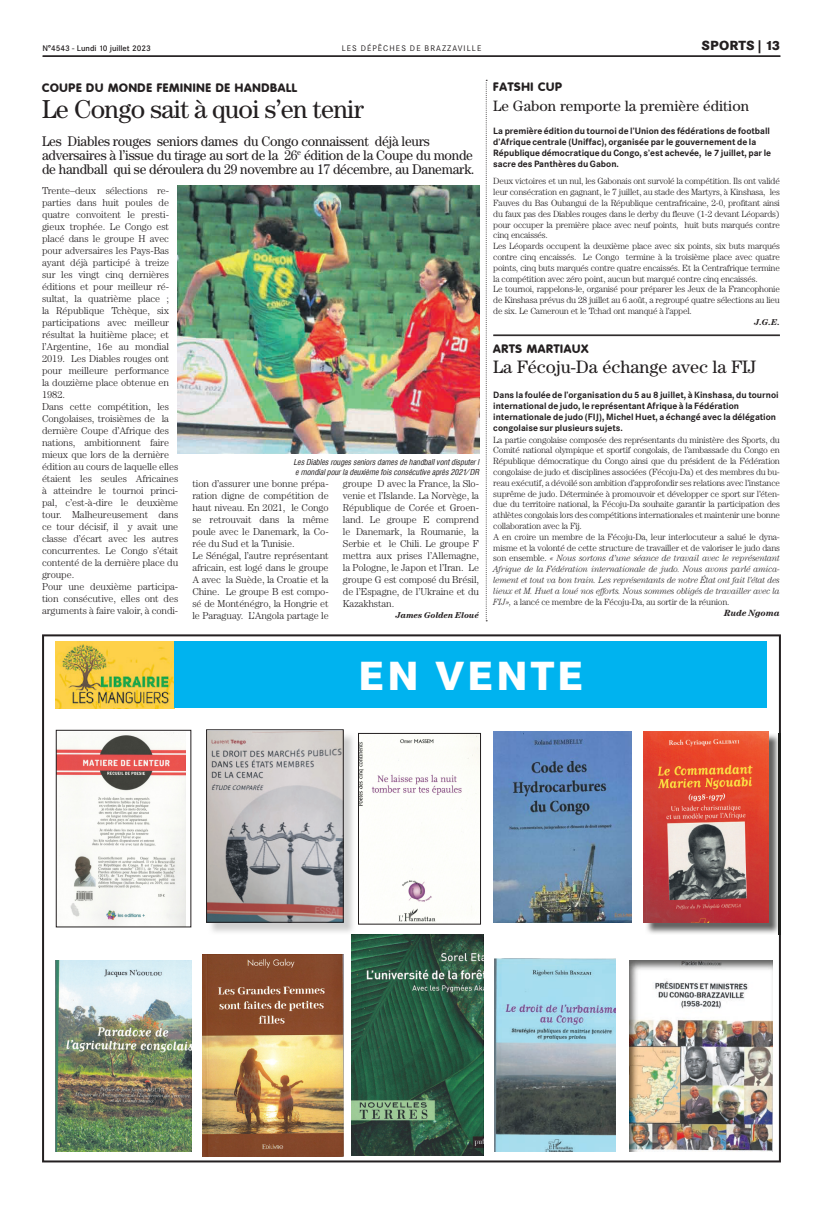
<style>
.page{position:relative;width:823px;height:1205px;background:#fff}
.page>*{position:absolute;margin:0;border:0;box-sizing:border-box;transform-origin:0 0}
.t1{font:800 40px "Corporate SBQ";letter-spacing:.07em;color:#fff}
.t2{font:26px "Century";letter-spacing:-.025em;color:#231f20}
.t3{font:18px "Century";color:#231f20}
.t4{font:15px "Century";color:#231f20}
.t5{font:14px/14px "Century";letter-spacing:-.02em;color:#231f20;scale:.96 1}
.t6{font:800 13px "Corporate SBQ";letter-spacing:.005em;color:#231f20}
.t7{font:800 12px "Corporate Rounded";letter-spacing:.06em;color:#231f20}
.t8{font:300 10px/12px "Century";letter-spacing:-.01em;color:#231f20}
.t9{font:300 9px/10.8px "Century";letter-spacing:-.025em;color:#231f20}
.t10{font:700 9px/11px "Corporate SBQ";color:#231f20}
.t11{font:italic 300 9px "Century";letter-spacing:-.025em;color:#231f20;scale:.95 1}
.t12{font:italic 700 9px "Century";color:#231f20}
.t13{font:italic 700 8.5px "Century";color:#231f20}
.t14{font:italic 8px/9.6px "Corporate Condensed";color:#231f20}
.t15{font:500 8px "Corporate SBQ";color:#231f20}
.t16{font:8px "Corporate SBQ";letter-spacing:.135em;color:#231f20}
.s1{font-style:normal}
.s2{font-style:italic}
</style>
<div class="page">
<hr style="left:43px;top:56px;width:737px;height:1px;background:#231f20">
<svg style="left:42px;top:634px;width:738px;height:528px"></svg>
<img style="left:56px;top:641px;width:118px;height:67px">
<div style="left:174px;top:641px;width:591px;height:67px;background:#00b3ef"></div>
<img style="left:208px;top:731px;width:148px;height:204px">
<img style="left:208px;top:731px;width:133px;height:189px">
<div style="left:206px;top:729px;width:137px;height:193px;border:1px solid #231f20"></div>
<img style="left:644px;top:733px;width:136px;height:202px">
<img style="left:643px;top:732px;width:124px;height:190px">
<img style="left:493px;top:732px;width:137px;height:190px">
<img style="left:629px;top:960px;width:142px;height:191px">
<img style="left:55px;top:960px;width:136px;height:191px">
<img style="left:494px;top:958px;width:121px;height:193px">
<img style="left:202px;top:954px;width:141px;height:202px">
<img style="left:351px;top:935px;width:132px;height:220px">
<img style="left:58px;top:732px;width:128px;height:193px">
<div style="left:56px;top:730px;width:135px;height:197px;border:1px solid #231f20"></div>
<img style="left:360px;top:735px;width:118px;height:187px">
<div style="left:358px;top:733px;width:122px;height:191px;border:1px solid #231f20"></div>
<svg style="left:485px;top:80px;width:2px;height:541px"></svg>
<hr style="left:493px;top:335px;width:286px;height:1px;background:#231f20">
<img style="left:177px;top:186px;width:302px;height:267px">
<p class="t15" style="left:43px;top:43px;width:110px">N°4543 - Lundi 10 juillet 2023</p>
<p class="t16" style="left:341px;top:43px;width:141px">LES DÉPÊCHES DE BRAZZAVILLE</p>
<h3 class="t6" style="left:701px;top:37px;width:80px">SPORTS | 13</h3>
<h3 class="t7" style="left:42px;top:80px;width:256px">COUPE DU MONDE FEMININE DE HANDBALL</h3>
<h2 class="t2" style="left:42px;top:93px;width:323px">Le Congo sait à quoi s’en tenir</h2>
<h3 class="t5" style="left:42px;top:134px;width:452px">Les Diables rouges seniors dames du Congo connaissent déjà leurs adversaires à l’issue du tirage au sort de la 26<sup>e</sup> édition de la Coupe du monde de handball qui se déroulera du 29 novembre au 17 décembre, au Danemark.</h3>
<p class="t8" style="left:42px;top:184px;width:138px">Trente–deux sélections re&shy;parties dans huit poules de quatre convoitent le presti&shy;gieux trophée. Le Congo est placé dans le groupe H avec pour adversaires les Pays-Bas ayant déjà participé à treize sur les vingt cinq dernières éditions et pour meilleur ré&shy;sultat, la quatrième place ; la République Tchèque, six participations avec meilleur résultat la huitième place; et l’Argentine, 16e au mondial<br>2019. Les Diables rouges ont pour meilleure performance la douzième place obtenue en<br>1982.<br>Dans cette compétition, les<br>Congolaises, troisièmes de la dernière Coupe d’Afrique des nations, ambitionnent faire mieux que lors de la dernière édition au cours de laquelle elles étaient les seules Africaines à atteindre le tournoi princi&shy;pal, c’est-à-dire le deuxième tour. Malheureusement dans ce tour décisif, il y avait une classe d’écart avec les autres concurrentes. Le Congo s’était contenté de la dernière place du groupe.<br>Pour une deuxième participa&shy;tion consécutive, elles ont des arguments à faire valoir, à condi-</p>
<p class="t14" style="left:293px;top:457px;width:187px">Les Diables rouges seniors dames de handball vont disputer l e mondial pour la deuxième fois consécutive après 2021/ DR</p>
<p class="t8" style="left:192px;top:478px;width:138px">tion d’assurer une bonne prépa&shy;ration digne de compétition de haut niveau. En 2021, le Congo se retrouvait dans la même poule avec le Danemark, la Co&shy;rée du Sud et la Tunisie.<br>Le Sénégal, l’autre représentant africain, est logé dans le groupe<br>A avec la Suède, la Croatie et la<br>Chine. Le groupe B est compo&shy;sé de Monténégro, la Hongrie et le Paraguay. L’Angola partage le</p>
<p class="t8" style="left:342px;top:478px;width:138px;text-align:justify">groupe D avec la France, la Slo&shy;venie et l’Islande. La Norvège, la République de Corée et Groen&shy;land. Le groupe E comprend le Danemark, la Roumanie, la Serbie et le Chili. Le groupe F mettra aux prises l’Allemagne, la Pologne, le Japon et l’Iran. Le groupe G est composé du Brésil, de l’Espagne, de l’Ukraine et du Kazakhstan.</p>
<p class="t13" style="left:395px;top:610px;width:85px">James Golden Eloué</p>
<h3 class="t7" style="left:493px;top:80px;width:70px">FATSHI CUP</h3>
<h3 class="t4" style="left:493px;top:97px;width:257px">Le Gabon remporte la première édition</h3>
<p class="t10" style="left:493px;top:125px;width:279px">La première édition du tournoi de l’Union des fédérations de football d’Afrique centrale (Uniffac), organisée par le gouvernement de la République démocratique du Congo, s’est achevée, le 7 juillet, par le sacre des Panthères du Gabon.</p>
<p class="t9" style="left:493px;top:176px;width:288px">Deux victoires et un nul, les Gabonais ont survolé la compétition. Ils ont validé leur consécration en gagnant, le 7 juillet, au stade des Martyrs, à Kinshasa, les Fauves du Bas Oubangui de la République centrafricaine, 2-0, profitant ainsi du faux pas des Diables rouges dans le derby du fleuve (1-2 devant Léopards) pour occuper la première place avec neuf points, huit buts marqués contre cinq encaissés.<br>Les Léopards occupent la deuxième place avec six points, six buts marqués contre cinq encaissés. Le Congo termine à la troisième place avec quatre points, cinq buts marqués contre quatre encaissés. Et la Centrafrique termine la compétition avec zéro point, aucun but marqué contre cinq encaissés.<br>Le tournoi, rappelons-le, organisé pour préparer les Jeux de la Francophonie de Kinshasa prévus du 28 juillet au 6 août, a regroupé quatre sélections au lieu de six. Le Cameroun et le Tchad ont manqué à l’appel.</p>
<p class="t13" style="left:753px;top:317px;width:27px">J.G.E.</p>
<h3 class="t7" style="left:493px;top:342px;width:97px">ARTS MARTIAUX</h3>
<h3 class="t3" style="left:493px;top:356px;width:264px">La Fécoju-Da échange avec la FIJ</h3>
<p class="t10" style="left:493px;top:389px;width:286px">Dans la foulée de l’organisation du 5 au 8 juillet, à Kinshasa, du tournoi international de judo, le représentant Afrique à la Fédération internationale de judo (FIJ), Michel Huet, a échangé avec la délégation congolaise sur plusieurs sujets.</p>
<p class="t9" style="left:493px;top:434px;width:288px">La partie congolaise composée des représentants du ministère des Sports, du</p>
<p class="t9" style="left:493px;top:445px;width:288px">Comité national olympique et sportif congolais, de l’ambassade du Congo en</p>
<p class="t9" style="left:493px;top:455px;width:288px">République démocratique du Congo ainsi que du président de la Fédération</p>
<p class="t9" style="left:493px;top:466px;width:288px">congolaise de judo et disciplines associées (Fécoju-Da) et des membres du bu-</p>
<p class="t9" style="left:493px;top:477px;width:288px">reau exécutif, a dévoilé son ambition d’approfondir ses relations avec l’instance</p>
<p class="t9" style="left:493px;top:488px;width:288px">suprême de judo. Déterminée à promouvoir et développer ce sport sur l’éten-</p>
<p class="t9" style="left:493px;top:499px;width:288px">due du territoire national, la Fécoju-Da souhaite garantir la participation des</p>
<p class="t9" style="left:493px;top:509px;width:288px">athlètes congolais lors des compétitions internationales et maintenir une bonne</p>
<p class="t9" style="left:493px;top:520px;width:90px">collaboration avec la Fij.</p>
<p class="t9" style="left:493px;top:531px;width:288px">A en croire un membre de la Fécoju-Da, leur interlocuteur a salué le dyna-</p>
<p class="t9" style="left:493px;top:542px;width:288px">misme et la volonté de cette structure de travailler et de valoriser le judo dans</p>
<p class="t11" style="left:493px;top:553px;width:303px"><span class="s1">son ensemble.</span> « Nous sortons d’une séance de travail avec le représentant</p>
<p class="t11" style="left:493px;top:564px;width:303px">Afrique de la Fédération internationale de judo. Nous avons parlé amica-</p>
<p class="t11" style="left:493px;top:575px;width:303px">lement et tout va bon train. Les représentants de notre État ont fait l’état des</p>
<p class="t11" style="left:493px;top:585px;width:303px">lieux et M. Huet a loué nos efforts. Nous sommes obligés de travailler avec la</p>
<p class="t9" style="left:493px;top:596px;width:237px"><span class="s2">FIJ»,</span> a lancé ce membre de la Fécoju-Da, au sortir de la réunion.</p>
<p class="t12" style="left:723px;top:607px;width:57px">Rude Ngoma</p>
<h1 class="t1" style="left:358px;top:650px;width:226px">EN VENTE</h1>
</div>
